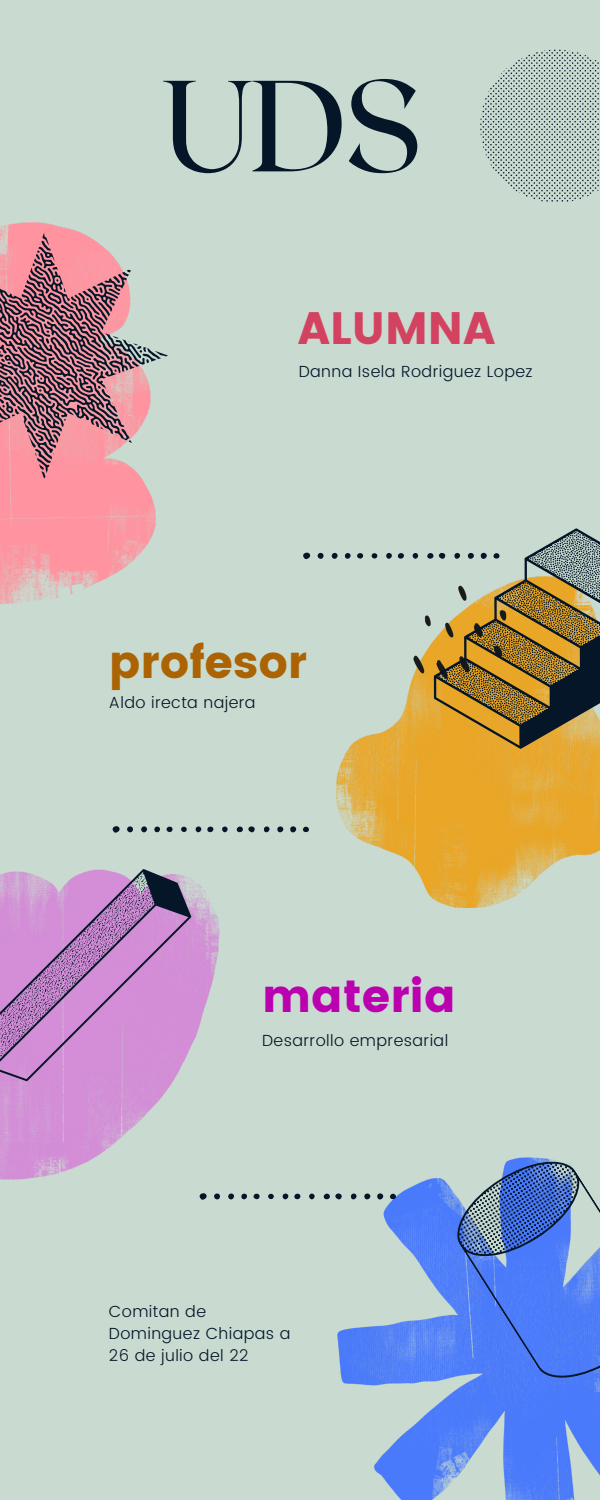
<style>
.page{position:relative;width:600px;height:1500px;background:#c9dbd0}
.page>*{position:absolute;margin:0;border:0;box-sizing:border-box;transform-origin:0 0}
.t1{font:129.4px "Roxborough CF";color:#041628}
.t2{font:45.3px "Poppins";color:#ab6303}
.t3{font:45.3px "Poppins";color:#bb00af}
.t4{font:45.3px "Poppins";color:#d44261}
.t5{font:300 16.1px/21.8px "Poppins";letter-spacing:.025em;color:#041628}
</style>
<div class="page">
<svg style="left:480px;top:50px;width:120px;height:152px"></svg>
<img style="left:0;top:879px;width:220px;height:301px">
<img style="left:0;top:222px;width:156px;height:381px">
<svg style="left:0;top:233px;width:168px;height:246px"></svg>
<img style="left:336px;top:615px;width:264px;height:293px">
<img style="left:337px;top:1178px;width:263px;height:322px">
<svg style="left:434px;top:528px;width:166px;height:221px"></svg>
<svg style="left:0;top:869px;width:191px;height:212px;background:#be86c5"></svg>
<svg style="left:440px;top:1157px;width:160px;height:241px;fill:#4d7df8"></svg>
<svg style="left:303px;top:553px;width:7px;height:6px"></svg>
<svg style="left:481px;top:553px;width:6px;height:6px"></svg>
<svg style="left:468px;top:553px;width:6px;height:6px"></svg>
<svg style="left:318px;top:553px;width:6px;height:6px"></svg>
<svg style="left:427px;top:553px;width:18px;height:6px"></svg>
<svg style="left:332px;top:553px;width:6px;height:6px"></svg>
<svg style="left:398px;top:553px;width:6px;height:6px"></svg>
<svg style="left:454px;top:553px;width:6px;height:6px"></svg>
<svg style="left:493px;top:553px;width:7px;height:6px"></svg>
<svg style="left:386px;top:553px;width:6px;height:6px"></svg>
<svg style="left:345px;top:553px;width:18px;height:6px"></svg>
<svg style="left:413px;top:553px;width:5px;height:6px"></svg>
<svg style="left:372px;top:553px;width:5px;height:6px"></svg>
<svg style="left:112px;top:826px;width:8px;height:7px"></svg>
<svg style="left:290px;top:826px;width:6px;height:6px"></svg>
<svg style="left:277px;top:826px;width:6px;height:6px"></svg>
<svg style="left:127px;top:826px;width:6px;height:6px"></svg>
<svg style="left:236px;top:826px;width:19px;height:7px"></svg>
<svg style="left:141px;top:826px;width:6px;height:6px"></svg>
<svg style="left:207px;top:827px;width:6px;height:5px"></svg>
<svg style="left:166px;top:827px;width:7px;height:5px"></svg>
<svg style="left:264px;top:826px;width:6px;height:6px"></svg>
<svg style="left:303px;top:827px;width:6px;height:5px"></svg>
<svg style="left:196px;top:826px;width:5px;height:6px"></svg>
<svg style="left:154px;top:827px;width:6px;height:5px"></svg>
<svg style="left:222px;top:827px;width:6px;height:5px"></svg>
<svg style="left:181px;top:827px;width:6px;height:5px"></svg>
<svg style="left:199px;top:1193px;width:8px;height:7px"></svg>
<svg style="left:377px;top:1193px;width:6px;height:6px"></svg>
<svg style="left:364px;top:1194px;width:6px;height:5px"></svg>
<svg style="left:214px;top:1193px;width:6px;height:6px"></svg>
<svg style="left:323px;top:1194px;width:19px;height:6px"></svg>
<svg style="left:228px;top:1193px;width:6px;height:6px"></svg>
<svg style="left:294px;top:1194px;width:6px;height:5px"></svg>
<svg style="left:253px;top:1194px;width:7px;height:5px"></svg>
<svg style="left:351px;top:1194px;width:6px;height:5px"></svg>
<svg style="left:390px;top:1194px;width:7px;height:5px"></svg>
<svg style="left:283px;top:1194px;width:5px;height:5px"></svg>
<svg style="left:241px;top:1194px;width:6px;height:5px"></svg>
<svg style="left:309px;top:1194px;width:6px;height:5px"></svg>
<svg style="left:268px;top:1194px;width:6px;height:5px"></svg>
<h1 class="t1" style="left:161px;top:42px;width:263px">UDS</h1>
<h2 class="t4" style="left:298px;top:302px;width:199px">ALUMNA</h2>
<p class="t5" style="left:299px;top:361px;width:235px">Danna Isela Rodriguez Lopez</p>
<h2 class="t2" style="left:109px;top:636px;width:200px">profesor</h2>
<p class="t5" style="left:109px;top:691px;width:148px">Aldo irecta najera</p>
<h2 class="t3" style="left:262px;top:970px;width:195px">materia</h2>
<p class="t5" style="left:262px;top:1029px;width:188px">Desarrollo empresarial</p>
<p class="t5" style="left:109px;top:1301px;width:183px">Comitan de<br>Dominguez Chiapas a<br>26 de julio del 22</p>
</div>
